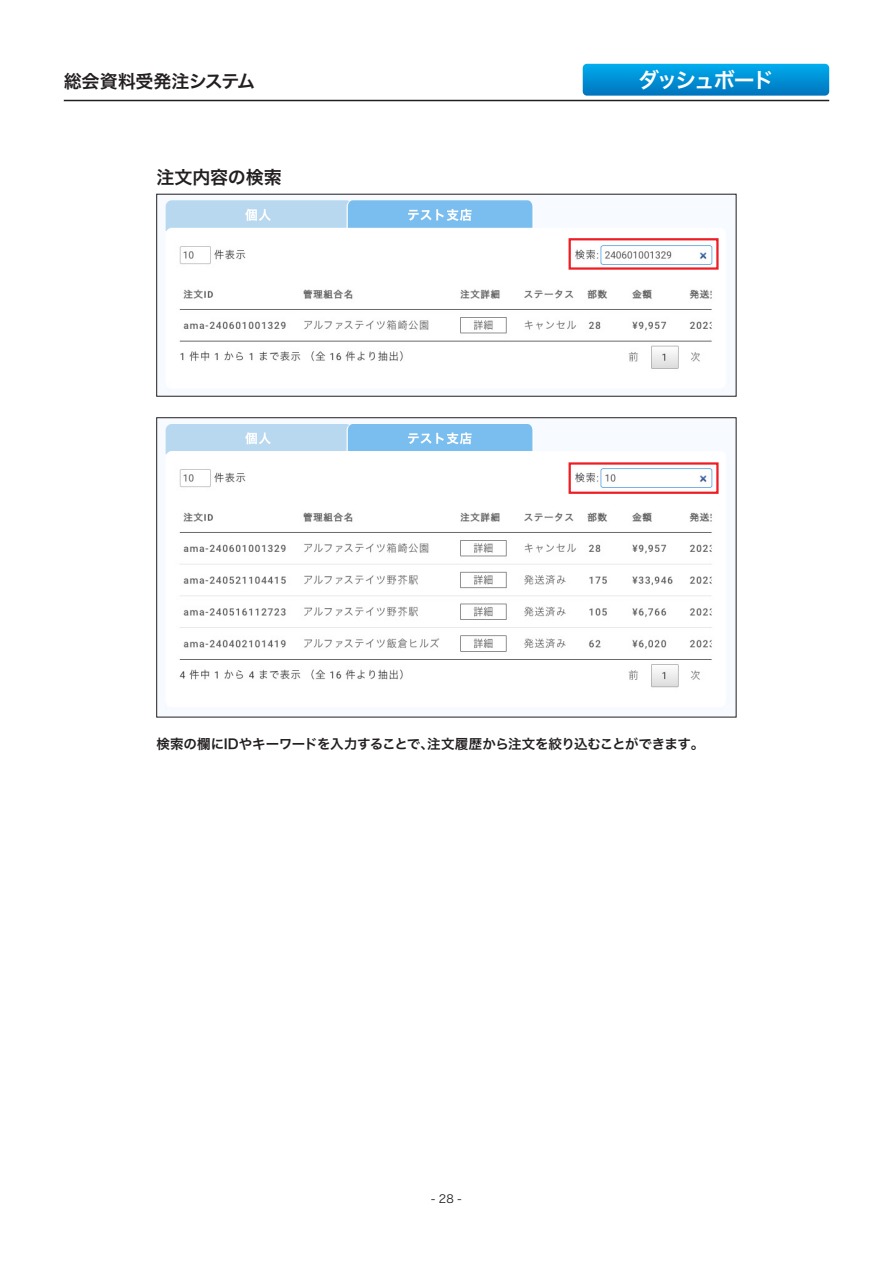
<style>
.page{position:relative;width:893px;height:1263px;background:#fff}
.page>*{position:absolute;margin:0;border:0;box-sizing:border-box;transform-origin:0 0}
.t1{font:21px "Hira Kaku Pro W6";letter-spacing:-.1em;color:#fff}
.t2{font:18px "Hira Kaku Pro W6";letter-spacing:-.01em;color:#231f20}
.t3{font:13.5px "Hira Kaku Pro W6";letter-spacing:-.025em;color:#231f20}
.t4{font:11.25px "Hira Kaku Pro W3";color:#231f20}
</style>
<div class="page">
<img style="left:179px;top:238px;width:534px;height:131px">
<img style="left:165px;top:200px;width:368px;height:31px">
<img style="left:179px;top:462px;width:534px;height:226px">
<img style="left:165px;top:424px;width:368px;height:31px">
<hr style="left:64px;top:100px;width:765px;height:1px;background:#231f20">
<div style="left:156px;top:417px;width:580px;height:300px;border:1px solid #231f20"></div>
<svg style="left:583px;top:64px;width:246px;height:32px;background:#0391d5"></svg>
<div style="left:569px;top:238px;width:150px;height:32px;border:2px solid #ee1d23"></div>
<div style="left:569px;top:462px;width:150px;height:32px;border:2px solid #ee1d23"></div>
<h2 class="t2" style="left:64px;top:64px;width:193px">総会資料受発注システム</h2>
<h2 class="t2" style="left:156px;top:161px;width:127px">注文内容の検索</h2>
<h1 class="t1" style="left:638px;top:61px;width:137px">ダッシュボード</h1>
<p class="t3" style="left:156px;top:731px;width:549px">検索の欄にIDやキーワードを入力することで、注文履歴から注文を絞り込むことができます。</p>
<p class="t4" style="left:431px;top:1189px;width:32px">- 28 -</p>
</div>
